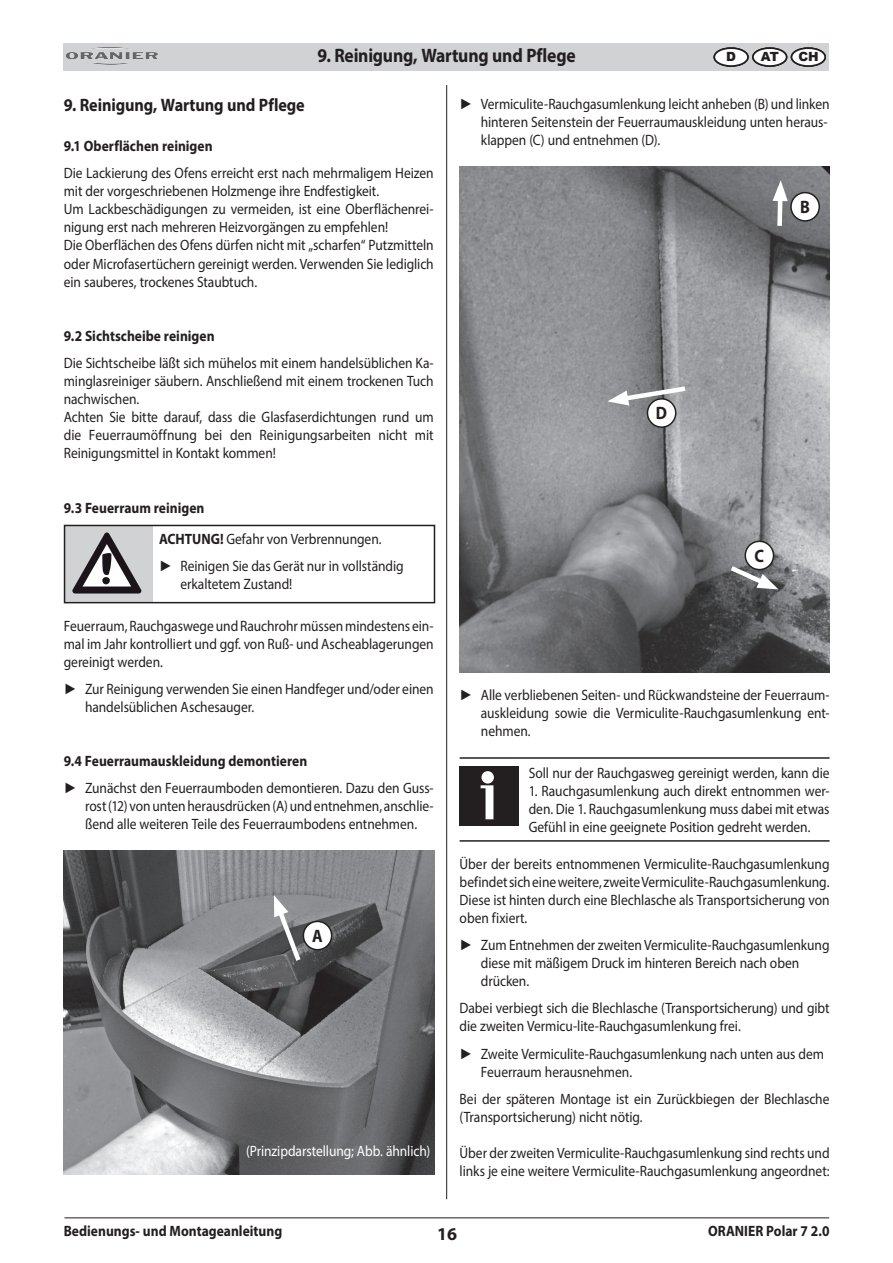
<style>
.page{position:relative;width:893px;height:1263px;background:#fff}
.page>*{position:absolute;margin:0;border:0;box-sizing:border-box;transform-origin:0 0}
.t1{font:700 19.5px "Myriad Pro";letter-spacing:-.01em;color:#231f20;scale:.9 1}
.t2{font:700 18px "Myriad Pro";letter-spacing:-.005em;color:#231f20;scale:.9 1}
.t3{font:700 18px "Myriad Pro";letter-spacing:-.005em;color:#231f20}
.t4{font:15px/18px "Myriad Pro";letter-spacing:-.005em;color:#231f20;scale:.9 1}
.t5{font:700 15px/31.5px "Myriad Pro";color:#231f20;scale:.9 1}
.t6{font:15px "Myriad Pro";letter-spacing:-.005em;color:#fff;scale:.9 1}
.t7{font:900 12.6px "Arial";color:#231f20}
.s1{font-weight:400}
.s2{font-family:"Arial"}
.s3{font-weight:700}
</style>
<div class="page">
<div style="left:64px;top:43px;width:765px;height:27px;background:#d1d2d4"></div>
<img style="left:67px;top:47px;width:63px;height:7px">
<hr style="left:64px;top:1217px;width:765px;height:1px;background:#231f20">
<hr style="left:446px;top:85px;width:1px;height:1114px;background:#231f20">
<div style="left:714px;top:48px;width:34px;height:18px;background:#fff;border-radius:50%"></div>
<div style="left:713px;top:47px;width:36px;height:20px;border:2px solid #231f20;border-radius:50%"></div>
<div style="left:753px;top:48px;width:33px;height:18px;background:#fff;border-radius:50%"></div>
<div style="left:752px;top:47px;width:35px;height:20px;border:2px solid #231f20;border-radius:50%"></div>
<div style="left:791px;top:48px;width:34px;height:18px;background:#fff;border-radius:50%"></div>
<div style="left:791px;top:47px;width:35px;height:20px;border:2px solid #231f20;border-radius:50%"></div>
<div style="left:65px;top:525px;width:88px;height:78px;background:#d1d2d4"></div>
<div style="left:64px;top:525px;width:371px;height:78px;border:2px solid #231f20"></div>
<svg style="left:72px;top:532px;width:69px;height:61px"></svg>
<img style="left:64px;top:850px;width:370px;height:325px">
<svg style="left:273px;top:895px;width:31px;height:71px;background:#87888a"></svg>
<div style="left:303px;top:921px;width:29px;height:29px;background:#fff;border-radius:50%"></div>
<div style="left:303px;top:921px;width:29px;height:29px;border:2px solid #231f20;border-radius:50%"></div>
<img style="left:460px;top:166px;width:370px;height:507px">
<svg style="left:773px;top:180px;width:15px;height:50px"></svg>
<div style="left:791px;top:193px;width:28px;height:28px;background:#fff;border-radius:50%"></div>
<div style="left:790px;top:192px;width:30px;height:30px;border:2px solid #231f20;border-radius:50%"></div>
<svg style="left:726px;top:562px;width:52px;height:28px"></svg>
<div style="left:745px;top:541px;width:28px;height:29px;background:#fff;border-radius:50%"></div>
<div style="left:744px;top:541px;width:30px;height:29px;border:2px solid #231f20;border-radius:50%"></div>
<svg style="left:607px;top:383px;width:83px;height:22px"></svg>
<div style="left:647px;top:399px;width:29px;height:28px;background:#fff;border-radius:50%"></div>
<div style="left:647px;top:398px;width:29px;height:30px;border:2px solid #231f20;border-radius:50%"></div>
<div style="left:460px;top:766px;width:59px;height:59px;background:#231f20"></div>
<div style="left:481px;top:771px;width:13px;height:12px;background:#fff;border-radius:50%"></div>
<svg style="left:480px;top:785px;width:13px;height:34px"></svg>
<hr style="left:460px;top:757px;width:370px;height:2px;background:#231f20">
<hr style="left:460px;top:840px;width:370px;height:2px;background:#231f20">
<h1 class="t1" style="left:317px;top:43px;width:288px">9. Reinigung, Wartung und Pflege</h1>
<p class="t7" style="left:726px;top:47px;width:11px">D</p>
<p class="t7" style="left:761px;top:47px;width:19px">AT</p>
<p class="t7" style="left:798px;top:47px;width:22px">CH</p>
<p class="t2" style="left:64px;top:93px;width:269px">9. Reinigung, Wartung und Pflege</p>
<p class="t5" style="left:64px;top:130px;width:167px">9.1 Oberflächen reinigen</p>
<p class="t4" style="left:64px;top:164px;width:413px">Die Lackierung des Ofens erreicht erst nach mehrmaligem Heizen mit der vorgeschriebenen Holzmenge ihre Endfestigkeit.<br>Um Lackbeschädigungen zu vermeiden, ist eine Oberflächenrei&shy;nigung erst nach mehreren Heizvorgängen zu empfehlen!<br>Die Oberflächen des Ofens dürfen nicht mit „scharfen“ Putzmitteln oder Microfasertüchern gereinigt werden. Verwenden Sie lediglich ein sauberes, trockenes Staubtuch.</p>
<p class="t5" style="left:64px;top:320px;width:169px">9.2 Sichtscheibe reinigen</p>
<p class="t4" style="left:64px;top:354px;width:413px">Die Sichtscheibe läßt sich mühelos mit einem handelsüblichen Ka&shy;minglasreiniger säubern. Anschließend mit einem trockenen Tuch nachwischen.<br>Achten Sie bitte darauf, dass die Glasfaserdichtungen rund um die Feuerraumöffnung bei den Reinigungsarbeiten nicht mit Reinigungsmittel in Kontakt kommen!</p>
<p class="t5" style="left:159px;top:491px;width:249px;text-indent:-95px">9.3 Feuerraum reinigen<br>ACHTUNG! <span class="s1">Gefahr von Verbrennungen.</span></p>
<p class="t4" style="left:180px;top:557px;width:250px;text-indent:-21px"><span class="s2">►</span> Reinigen Sie das Gerät nur in vollständig erkaltetem Zustand!</p>
<p class="t4" style="left:64px;top:616px;width:413px;text-align:justify">Feuerraum, Rauchgaswege und Rauchrohr müssen mindestens ein&shy;mal im Jahr kontrolliert und ggf. von Ruß- und Ascheablagerungen gereinigt werden.</p>
<p class="t4" style="left:85px;top:679px;width:389px;text-indent:-21px"><span class="s2">►</span> Zur Reinigung verwenden Sie einen Handfeger und/oder einen handelsüblichen Aschesauger.</p>
<p class="t4" style="left:64px;top:747px;width:413px;line-height:27.2px"><span class="s3">9.4 Feuerraumauskleidung demontieren<br></span><span class="s2">►</span> Zunächst den Feuerraumboden demontieren. Dazu den Guss-</p>
<p class="t4" style="left:85px;top:797px;width:389px">rost (12) von unten herausdrücken (A) und entnehmen, anschlie&shy;ßend alle weiteren Teile des Feuerraumbodens entnehmen.</p>
<p class="t2" style="left:312px;top:924px;width:13px">A</p>
<p class="t6" style="left:246px;top:1142px;width:206px">(Prinzipdarstellung; Abb. ähnlich)</p>
<p class="t4" style="left:481px;top:95px;width:389px;text-indent:-21px"><span class="s2">►</span> Vermiculite-Rauchgasumlenkung leicht anheben (B) und linken hinteren Seitenstein der Feuerraumauskleidung unten heraus&shy;klappen (C) und entnehmen (D).</p>
<p class="t2" style="left:656px;top:401px;width:14px">D</p>
<p class="t2" style="left:800px;top:195px;width:12px">B</p>
<p class="t2" style="left:755px;top:544px;width:12px">C</p>
<p class="t4" style="left:481px;top:686px;width:389px;text-align:justify;text-indent:-21px"><span class="s2">►</span> Alle verbliebenen Seiten- und Rückwandsteine der Feuerraum&shy;auskleidung sowie die Vermiculite-Rauchgasumlenkung ent&shy;nehmen.</p>
<p class="t4" style="left:529px;top:763px;width:336px">Soll nur der Rauchgasweg gereinigt werden, kann die</p>
<p class="t4" style="left:529px;top:781px;width:336px;text-align:justify">1. Rauchgasumlenkung auch direkt entnommen wer&shy;den. Die 1. Rauchgasumlenkung muss dabei mit etwas Gefühl in eine geeignete Position gedreht werden.</p>
<p class="t4" style="left:460px;top:854px;width:413px;text-align:justify">Über der bereits entnommenen Vermiculite-Rauchgasumlenkung befindet sich eine weitere, zweite Vermiculite-Rauchgasumlenkung.<br>Diese ist hinten durch eine Blechlasche als Transportsicherung von oben fixiert.</p>
<p class="t4" style="left:481px;top:936px;width:389px;text-indent:-21px"><span class="s2">►</span> Zum Entnehmen der zweiten Vermiculite-Rauchgasumlenkung diese mit mäßigem Druck im hinteren Bereich nach oben drücken.</p>
<p class="t4" style="left:460px;top:999px;width:413px">Dabei verbiegt sich die Blechlasche (Transportsicherung) und gibt die zweiten Vermicu-lite-Rauchgasumlenkung frei.</p>
<p class="t4" style="left:481px;top:1044px;width:383px;text-indent:-21px"><span class="s2">►</span> Zweite Vermiculite-Rauchgasumlenkung nach unten aus dem<br>Feuerraum herausnehmen.</p>
<p class="t4" style="left:460px;top:1089px;width:413px">Bei der späteren Montage ist ein Zurückbiegen der Blechlasche (Transportsicherung) nicht nötig.</p>
<p class="t4" style="left:460px;top:1143px;width:413px">Über der zweiten Vermiculite-Rauchgasumlenkung sind rechts und links je eine weitere Vermiculite-Rauchgasumlenkung angeordnet:</p>
<p class="t5" style="left:64px;top:1215px;width:244px">Bedienungs- und Montageanleitung</p>
<p class="t5" style="left:708px;top:1215px;width:137px">ORANIER Polar 7 2.0</p>
<p class="t3" style="left:437px;top:1222px;width:21px">16</p>
</div>
